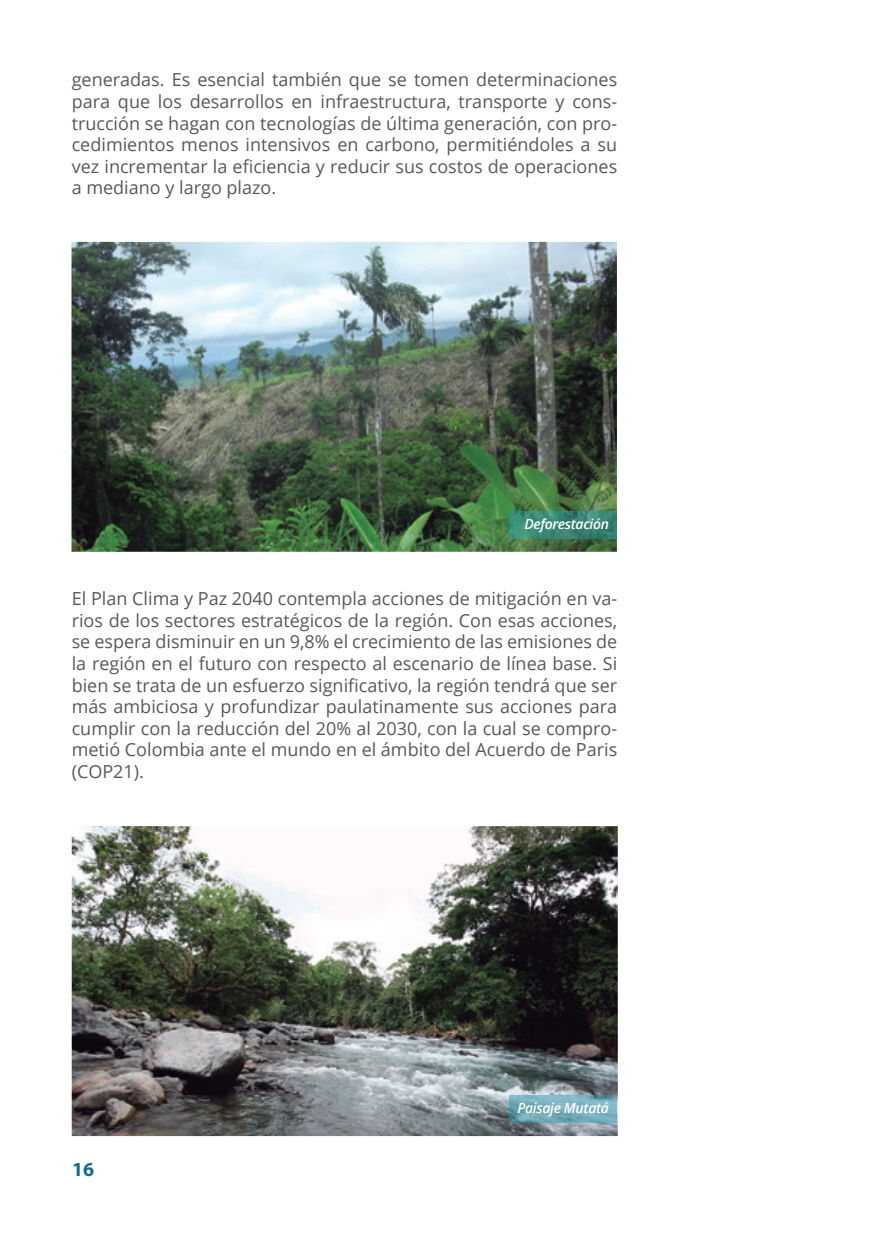
<style>
.page{position:relative;width:879px;height:1248px;background:#fff}
.page>*{position:absolute;margin:0;border:0;box-sizing:border-box;transform-origin:0 0}
.t1{font:700 20px "Myriad Pro";color:#176a92}
.t2{font:18px/21.6px "Open Sans";color:#57585a;text-align:justify}
.t3{font:italic 600 14px "Open Sans";letter-spacing:-.025em;color:#fff}
</style>
<div class="page">
<img style="left:72px;top:826px;width:546px;height:309px">
<img style="left:71px;top:242px;width:546px;height:309px">
<img style="left:510px;top:511px;width:107px;height:27px">
<img style="left:510px;top:1095px;width:107px;height:27px">
<p class="t2" style="left:72px;top:69px;width:547px">generadas. Es esencial también que se tomen determinaciones para que los desarrollos en infraestructura, transporte y cons&shy;trucción se hagan con tecnologías de última generación, con pro&shy;cedimientos menos intensivos en carbono, permitiéndoles a su vez incrementar la eficiencia y reducir sus costos de operaciones a mediano y largo plazo.</p>
<p class="t3" style="left:524px;top:514px;width:86px">Deforestación</p>
<p class="t2" style="left:72px;top:587px;width:547px">El Plan Clima y Paz 2040 contempla acciones de mitigación en va&shy;rios de los sectores estratégicos de la región. Con esas acciones, se espera disminuir en un 9,8% el crecimiento de las emisiones de la región en el futuro con respecto al escenario de línea base. Si bien se trata de un esfuerzo significativo, la región tendrá que ser más ambiciosa y profundizar paulatinamente sus acciones para cumplir con la reducción del 20% al 2030, con la cual se compro&shy;metió Colombia ante el mundo en el ámbito del Acuerdo de Paris (COP21).</p>
<p class="t1" style="left:72px;top:1155px;width:24px">16</p>
<p class="t3" style="left:517px;top:1097px;width:93px">Paisaje Mutatá</p>
</div>
